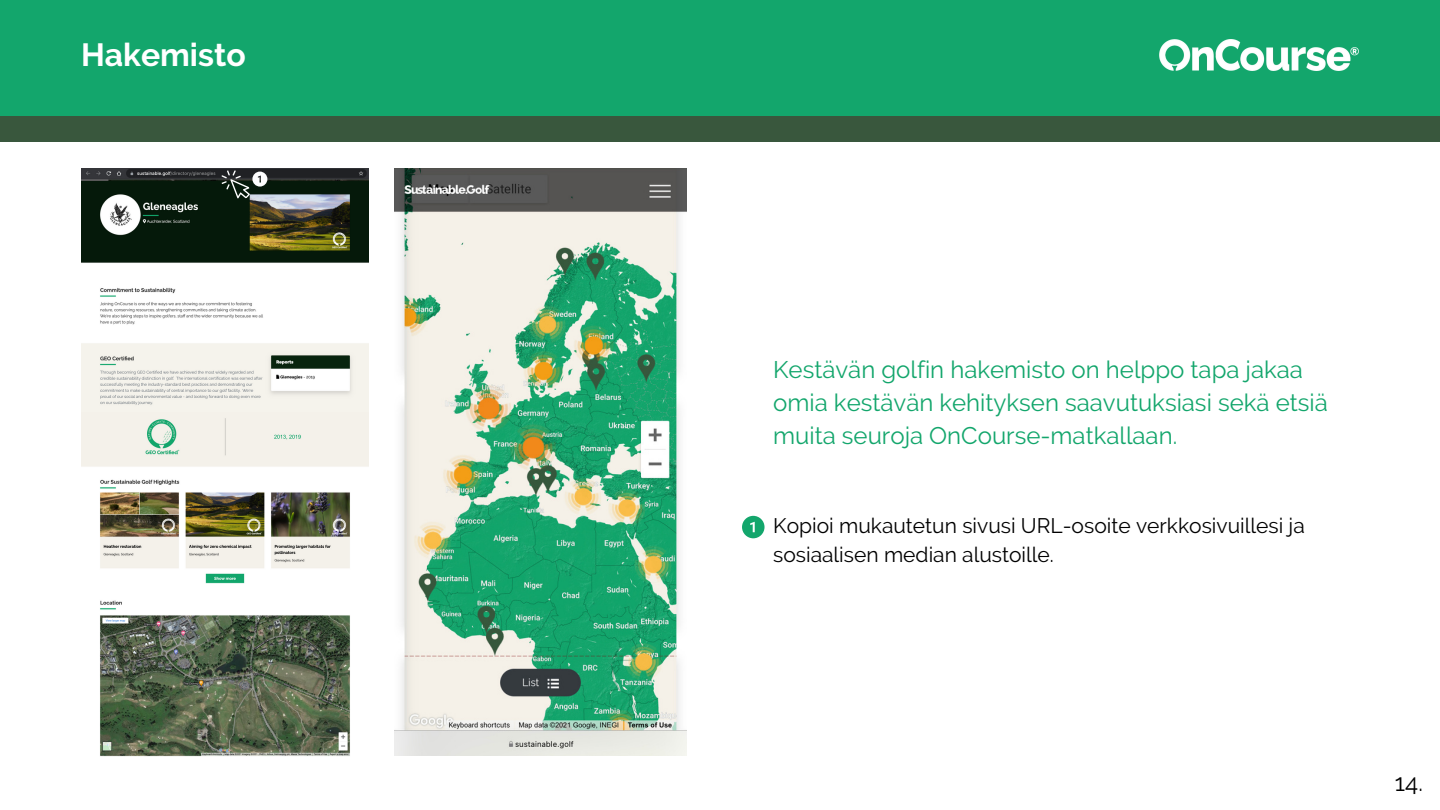
<style>
.page{position:relative;width:1440px;height:810px;background:#fff}
.page>*{position:absolute;margin:0;border:0;box-sizing:border-box;transform-origin:0 0}
.t1{font:700 32px "Raleway";color:#fff}
.t2{font:24px/33px "Raleway";color:#13a66c}
.t3{font:24px "Raleway";color:#000}
.t4{font:21px/29.2px "Raleway";color:#000}
</style>
<div class="page">
<div style="left:0;top:0;width:1440px;height:117px;background:#13a66c"></div>
<div style="left:0;top:116px;width:1440px;height:26px;background:#39573d"></div>
<img style="left:1159px;top:40px;width:200px;height:31px">
<svg style="left:742px;top:516px;width:23px;height:22px"></svg>
<img style="left:81px;top:180px;width:287px;height:577px">
<img style="left:81px;top:168px;width:287px;height:12px">
<svg style="left:187px;top:170px;width:80px;height:31px;background:#36413a"></svg>
<img style="left:394px;top:168px;width:292px;height:587px">
<p class="t1" style="left:81px;top:36px;width:166px">Hakemisto</p>
<p class="t2" style="left:773px;top:353px;width:556px">Kestävän golfin hakemisto on helppo tapa jakaa omia kestävän kehityksen saavutuksiasi sekä etsiä muita seuroja OnCourse-matkallaan.</p>
<p class="t4" style="left:773px;top:511px;width:533px">Kopioi mukautetun sivusi URL-osoite verkkosivuillesi ja sosiaalisen median alustoille.</p>
<p class="t3" style="left:1395px;top:768px;width:29px">14.</p>
</div>
